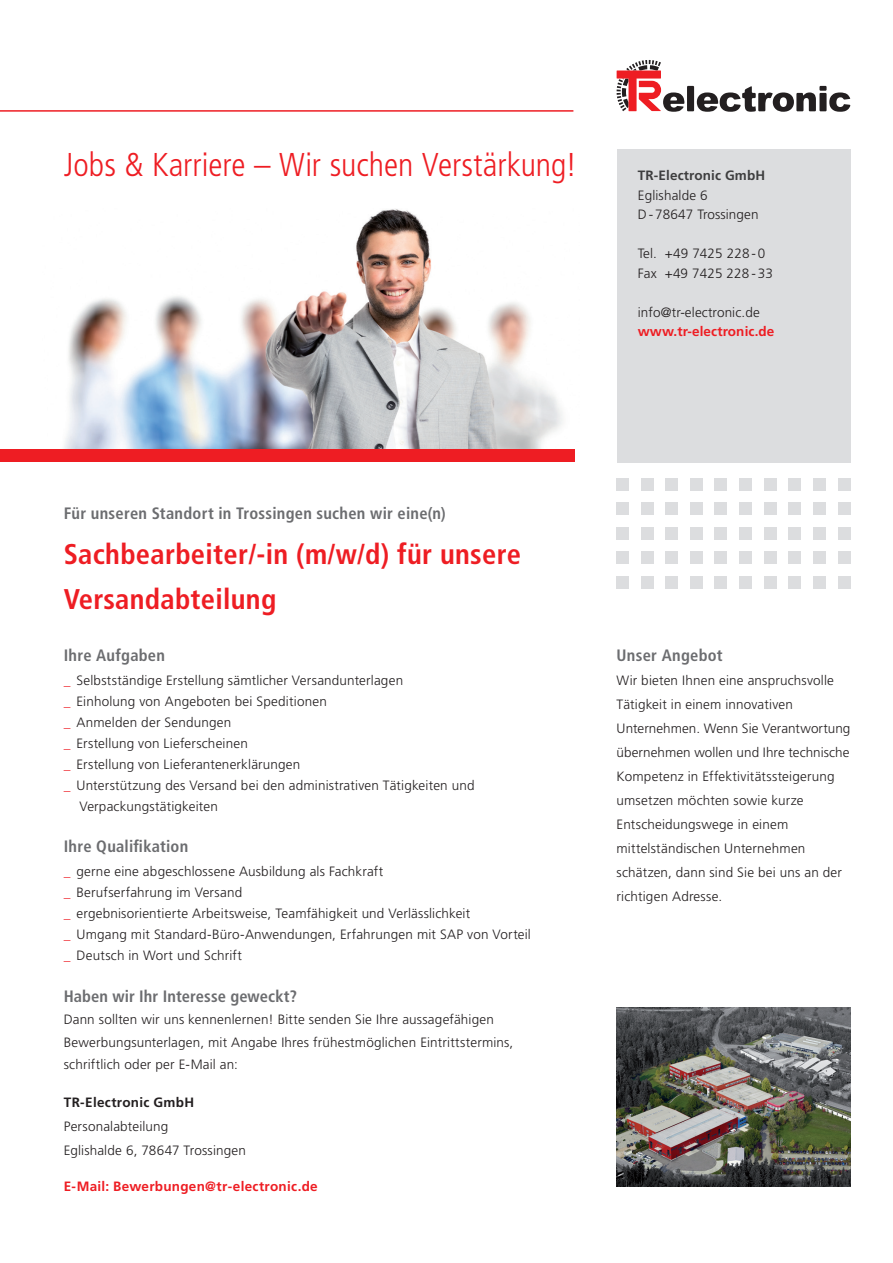
<style>
.page{position:relative;width:893px;height:1263px;background:#fff}
.page>*{position:absolute;margin:0;border:0;box-sizing:border-box;transform-origin:0 0}
.t1{font:300 condensed 33px "Frutiger LT";color:#ee1d23}
.t2{font:700 condensed 28.5px/45px "Frutiger LT";letter-spacing:.01em;color:#ee1d23}
.t3{font:700 condensed 16.5px "Frutiger LT";letter-spacing:.015em;color:#6c6d70}
.t4{font:300 13.5px/24px "Frutiger LT";letter-spacing:.01em;color:#231f20}
.t5{font:700 13.5px "Frutiger LT";letter-spacing:.02em;color:#ee1d23}
.t6{font:700 13.5px "Frutiger LT";letter-spacing:.01em;color:#3e3e3f}
.t7{font:700 13.5px "Frutiger LT";letter-spacing:.02em;color:#231f20}
.s1{color:#ee1d23}
</style>
<div class="page">
<div style="left:617px;top:149px;width:233px;height:313px;background:#dcdddf"></div>
<div style="left:687px;top:86px;width:7px;height:25px;background:#231f20"></div>
<svg style="left:697px;top:86px;width:153px;height:26px"></svg>
<svg style="left:617px;top:60px;width:67px;height:52px"></svg>
<hr style="left:0;top:110px;width:573px;height:2px;background:#ee1d23">
<img style="left:64px;top:209px;width:511px;height:247px">
<div style="left:0;top:449px;width:574px;height:13px;background:#ee1d23"></div>
<div style="left:616px;top:478px;width:12px;height:12px;background:#dcdddf"></div>
<div style="left:616px;top:503px;width:12px;height:12px;background:#dcdddf"></div>
<div style="left:616px;top:527px;width:12px;height:13px;background:#dcdddf"></div>
<div style="left:616px;top:552px;width:12px;height:12px;background:#dcdddf"></div>
<div style="left:616px;top:576px;width:12px;height:13px;background:#dcdddf"></div>
<div style="left:665px;top:478px;width:13px;height:12px;background:#dcdddf"></div>
<div style="left:665px;top:503px;width:13px;height:12px;background:#dcdddf"></div>
<div style="left:665px;top:527px;width:13px;height:13px;background:#dcdddf"></div>
<div style="left:665px;top:552px;width:13px;height:12px;background:#dcdddf"></div>
<div style="left:665px;top:576px;width:13px;height:13px;background:#dcdddf"></div>
<div style="left:715px;top:478px;width:12px;height:12px;background:#dcdddf"></div>
<div style="left:764px;top:478px;width:12px;height:12px;background:#dcdddf"></div>
<div style="left:739px;top:478px;width:13px;height:12px;background:#dcdddf"></div>
<div style="left:789px;top:478px;width:12px;height:12px;background:#dcdddf"></div>
<div style="left:813px;top:478px;width:13px;height:12px;background:#dcdddf"></div>
<div style="left:715px;top:503px;width:12px;height:12px;background:#dcdddf"></div>
<div style="left:764px;top:503px;width:12px;height:12px;background:#dcdddf"></div>
<div style="left:739px;top:503px;width:13px;height:12px;background:#dcdddf"></div>
<div style="left:789px;top:503px;width:12px;height:12px;background:#dcdddf"></div>
<div style="left:813px;top:503px;width:13px;height:12px;background:#dcdddf"></div>
<div style="left:715px;top:527px;width:12px;height:13px;background:#dcdddf"></div>
<div style="left:715px;top:552px;width:12px;height:12px;background:#dcdddf"></div>
<div style="left:764px;top:527px;width:12px;height:13px;background:#dcdddf"></div>
<div style="left:764px;top:552px;width:12px;height:12px;background:#dcdddf"></div>
<div style="left:739px;top:527px;width:13px;height:13px;background:#dcdddf"></div>
<div style="left:739px;top:552px;width:13px;height:12px;background:#dcdddf"></div>
<div style="left:789px;top:527px;width:12px;height:13px;background:#dcdddf"></div>
<div style="left:813px;top:527px;width:13px;height:13px;background:#dcdddf"></div>
<div style="left:789px;top:552px;width:12px;height:12px;background:#dcdddf"></div>
<div style="left:813px;top:552px;width:13px;height:12px;background:#dcdddf"></div>
<div style="left:715px;top:576px;width:12px;height:13px;background:#dcdddf"></div>
<div style="left:764px;top:576px;width:12px;height:13px;background:#dcdddf"></div>
<div style="left:739px;top:576px;width:13px;height:13px;background:#dcdddf"></div>
<div style="left:789px;top:576px;width:12px;height:13px;background:#dcdddf"></div>
<div style="left:813px;top:576px;width:13px;height:13px;background:#dcdddf"></div>
<div style="left:641px;top:478px;width:12px;height:12px;background:#dcdddf"></div>
<div style="left:641px;top:503px;width:12px;height:12px;background:#dcdddf"></div>
<div style="left:641px;top:527px;width:12px;height:13px;background:#dcdddf"></div>
<div style="left:641px;top:552px;width:12px;height:12px;background:#dcdddf"></div>
<div style="left:641px;top:576px;width:12px;height:13px;background:#dcdddf"></div>
<div style="left:690px;top:478px;width:12px;height:12px;background:#dcdddf"></div>
<div style="left:690px;top:503px;width:12px;height:12px;background:#dcdddf"></div>
<div style="left:690px;top:527px;width:12px;height:13px;background:#dcdddf"></div>
<div style="left:690px;top:552px;width:12px;height:12px;background:#dcdddf"></div>
<div style="left:690px;top:576px;width:12px;height:13px;background:#dcdddf"></div>
<div style="left:838px;top:478px;width:12px;height:12px;background:#dcdddf"></div>
<div style="left:838px;top:503px;width:12px;height:12px;background:#dcdddf"></div>
<div style="left:838px;top:527px;width:12px;height:13px;background:#dcdddf"></div>
<div style="left:838px;top:552px;width:12px;height:12px;background:#dcdddf"></div>
<div style="left:838px;top:576px;width:12px;height:13px;background:#dcdddf"></div>
<img style="left:617px;top:1008px;width:233px;height:178px">
<h1 class="t1" style="left:64px;top:146px;width:515px">Jobs &amp; Karriere – Wir suchen Verstärkung!</h1>
<p class="t6" style="left:638px;top:168px;width:129px">TR-Electronic GmbH</p>
<p class="t4" style="left:638px;top:185px;width:122px;line-height:19.5px">Eglishalde 6<br>D- 78647 Trossingen</p>
<p class="t4" style="left:638px;top:244px;width:137px;line-height:19.5px">Tel. +49 7425 228 - 0<br>Fax +49 7425 228 - 33</p>
<p class="t4" style="left:638px;top:300px;width:123px">info@tr-electronic.de</p>
<p class="t5" style="left:638px;top:324px;width:138px">www.tr-electronic.de</p>
<p class="t3" style="left:64px;top:503px;width:384px">Für unseren Standort in Trossingen suchen wir eine(n)</p>
<h2 class="t2" style="left:64px;top:531px;width:459px">Sachbearbeiter/-in (m/w/d) für unsere<br>Versandabteilung</h2>
<p class="t3" style="left:64px;top:645px;width:103px">Ihre Aufgaben</p>
<p class="t4" style="left:64px;top:668px;width:341px"><span class="s1">_</span> Selbstständige Erstellung sämtlicher Versandunterlagen</p>
<p class="t4" style="left:64px;top:689px;width:265px"><span class="s1">_</span> Einholung von Angeboten bei Speditionen</p>
<p class="t4" style="left:64px;top:710px;width:169px"><span class="s1">_</span> Anmelden der Sendungen</p>
<p class="t4" style="left:64px;top:731px;width:186px"><span class="s1">_</span> Erstellung von Lieferscheinen</p>
<p class="t4" style="left:64px;top:752px;width:238px"><span class="s1">_</span> Erstellung von Lieferantenerklärungen</p>
<p class="t4" style="left:64px;top:773px;width:412px"><span class="s1">_</span> Unterstützung des Versand bei den administrativen Tätigkeiten und</p>
<p class="t4" style="left:79px;top:794px;width:140px">Verpackungstätigkeiten</p>
<p class="t3" style="left:64px;top:836px;width:126px">Ihre Qualifikation</p>
<p class="t4" style="left:64px;top:860px;width:469px;line-height:21px"><span class="s1">_</span> gerne eine abgeschlossene Ausbildung als Fachkraft<br><span class="s1">_</span> Berufserfahrung im Versand<br><span class="s1">_</span> ergebnisorientierte Arbeitsweise, Teamfähigkeit und Verlässlichkeit<br><span class="s1">_</span> Umgang mit Standard-Büro-Anwendungen, Erfahrungen mit SAP von Vorteil <span class="s1">_</span> Deutsch in Wort und Schrift</p>
<p class="t3" style="left:64px;top:986px;width:235px">Haben wir Ihr Interesse geweckt?</p>
<p class="t4" style="left:64px;top:1008px;width:451px;line-height:22.5px">Dann sollten wir uns kennenlernen! Bitte senden Sie Ihre aussagefähigen<br>Bewerbungsunterlagen, mit Angabe Ihres frühestmöglichen Eintrittstermins, schriftlich oder per E-Mail an:</p>
<p class="t7" style="left:64px;top:1094px;width:132px">TR-Electronic GmbH</p>
<p class="t4" style="left:64px;top:1114px;width:184px">Personalabteilung<br>Eglishalde 6, 78647 Trossingen</p>
<p class="t5" style="left:64px;top:1178px;width:255px">E-Mail: Bewerbungen@tr-electronic.de</p>
<p class="t3" style="left:617px;top:645px;width:108px">Unser Angebot</p>
<p class="t4" style="left:617px;top:668px;width:235px">Wir bieten Ihnen eine anspruchsvolle Tätigkeit in einem innovativen Unternehmen. Wenn Sie Verantwortung übernehmen wollen und Ihre technische Kompetenz in Effektivitätssteigerung umsetzen möchten sowie kurze Entscheidungswege in einem mittelständischen Unternehmen schätzen, dann sind Sie bei uns an der richtigen Adresse.</p>
</div>
